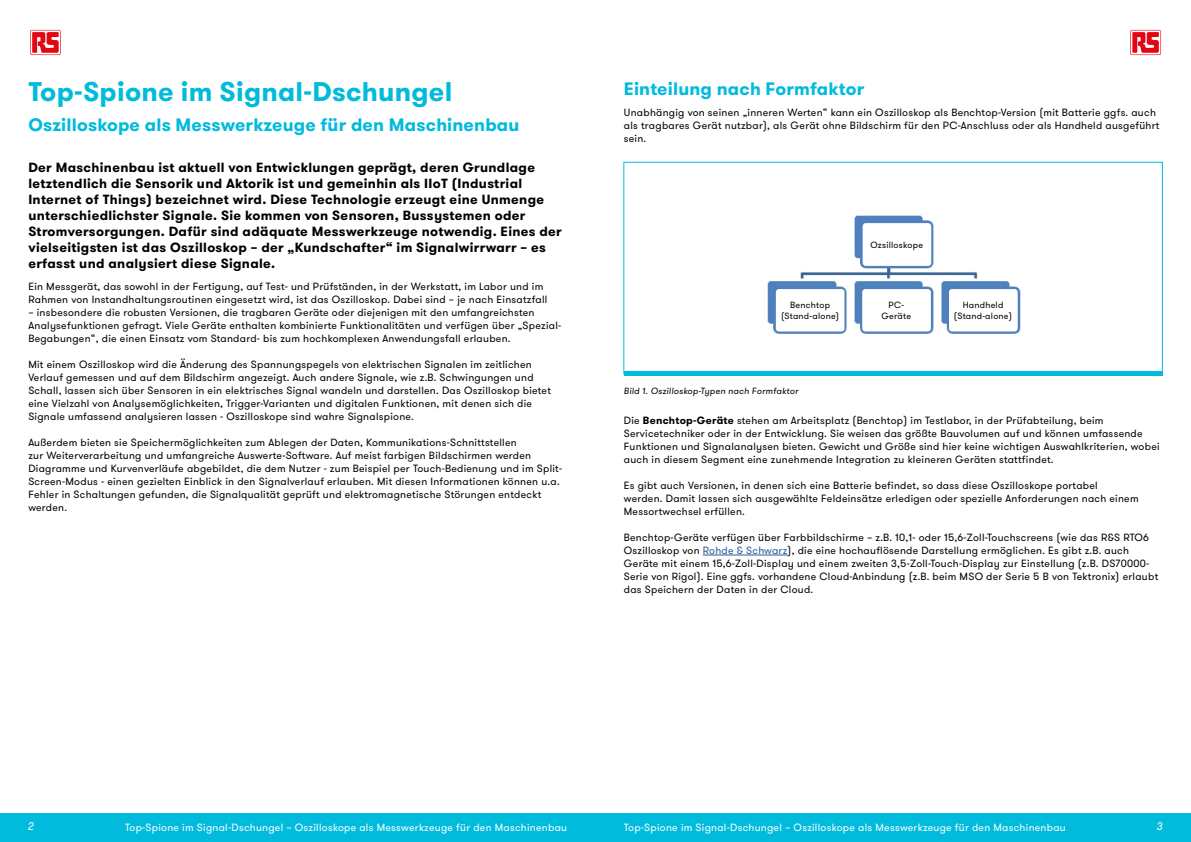
<style>
.page{position:relative;width:1191px;height:842px;background:#fff}
.page>*{position:absolute;margin:0;border:0;box-sizing:border-box;transform-origin:0 0}
.t1{font:700 27px "GT Walsheim Pro";letter-spacing:.01em;color:#00bbdc}
.t2{font:700 18px "GT Walsheim Pro";letter-spacing:.01em;color:#00bbdc}
.t3{font:700 13.3px/16px "GT Walsheim Pro";letter-spacing:.025em;color:#000}
.t4{font:italic 11px "GT Walsheim Pro";color:#fff}
.t5{font:10.5px/13px "GT Walsheim Pro";letter-spacing:.025em;color:#000}
.t6{font:10.5px "GT Walsheim Pro";letter-spacing:.025em;color:#fff}
.t7{font:9px/10.8px "GT Walsheim Pro";letter-spacing:.025em;color:#000;text-align:center}
.t8{font:italic 9px "GT Walsheim Pro";letter-spacing:.025em;color:#000}
.s1{font-weight:700}
.s2{color:#275b9b}
</style>
<div class="page">
<div style="left:0;top:814px;width:1191px;height:28px;background:#00bbdc"></div>
<svg style="left:1128px;top:28px;width:34px;height:29px"></svg>
<svg style="left:1130px;top:30px;width:31px;height:25px"></svg>
<svg style="left:1130px;top:30px;width:30px;height:24px"></svg>
<svg style="left:1132px;top:32px;width:26px;height:21px"></svg>
<svg style="left:28px;top:28px;width:34px;height:29px"></svg>
<svg style="left:30px;top:30px;width:31px;height:25px"></svg>
<div style="left:31px;top:30px;width:29px;height:24px;background:#fff"></div>
<svg style="left:32px;top:32px;width:27px;height:21px"></svg>
<img style="left:767px;top:215px;width:254px;height:119px">
<hr style="left:623px;top:371px;width:539px;height:4px;background:#00bbdc">
<hr style="left:703px;top:555px;width:84px;height:1px;background:#275b9b">
<div style="left:863px;top:224px;width:68px;height:42px;background:#fff;border-radius:3px"></div>
<div style="left:776px;top:289px;width:68px;height:42px;background:#fff;border-radius:3px"></div>
<div style="left:862px;top:289px;width:68px;height:42px;background:#fff;border-radius:3px"></div>
<div style="left:949px;top:289px;width:68px;height:42px;background:#fff;border-radius:3px"></div>
<h1 class="t1" style="left:28px;top:74px;width:425px">Top-Spione im Signal-Dschungel</h1>
<h2 class="t2" style="left:28px;top:113px;width:492px">Oszilloskope als Messwerkzeuge für den Maschinenbau</h2>
<p class="t3" style="left:28px;top:159px;width:535px">Der Maschinenbau ist aktuell von Entwicklungen geprägt, deren Grundlage letztendlich die Sensorik und Aktorik ist und gemeinhin als IIoT (Industrial Internet of Things) bezeichnet wird. Diese Technologie erzeugt eine Unmenge unterschiedlichster Signale. Sie kommen von Sensoren, Bussystemen oder Stromversorgungen. Dafür sind adäquate Messwerkzeuge notwendig. Eines der vielseitigsten ist das Oszilloskop – der „Kundschafter“ im Signalwirrwarr – es erfasst und analysiert diese Signale.</p>
<p class="t5" style="left:28px;top:280px;width:520px">Ein Messgerät, das sowohl in der Fertigung, auf Test- und Prüfständen, in der Werkstatt, im Labor und im<br>Rahmen von Instandhaltungsroutinen eingesetzt wird, ist das Oszilloskop. Dabei sind – je nach Einsatzfall</p>
<p class="t5" style="left:28px;top:306px;width:534px">– insbesondere die robusten Versionen, die tragbaren Geräte oder diejenigen mit den umfangreichsten<br>Analysefunktionen gefragt. Viele Geräte enthalten kombinierte Funktionalitäten und verfügen über „Spezial-<br>Begabungen“, die einen Einsatz vom Standard- bis zum hochkomplexen Anwendungsfall erlauben.</p>
<p class="t5" style="left:28px;top:358px;width:524px">Mit einem Oszilloskop wird die Änderung des Spannungspegels von elektrischen Signalen im zeitlichen Verlauf gemessen und auf dem Bildschirm angezeigt. Auch andere Signale, wie z.B. Schwingungen und Schall, lassen sich über Sensoren in ein elektrisches Signal wandeln und darstellen. Das Oszilloskop bietet eine Vielzahl von Analysemöglichkeiten, Trigger-Varianten und digitalen Funktionen, mit denen sich die Signale umfassend analysieren lassen - Oszilloskope sind wahre Signalspione.</p>
<p class="t5" style="left:28px;top:436px;width:535px">Außerdem bieten sie Speichermöglichkeiten zum Ablegen der Daten, Kommunikations-Schnittstellen<br>zur Weiterverarbeitung und umfangreiche Auswerte-Software. Auf meist farbigen Bildschirmen werden Diagramme und Kurvenverläufe abgebildet, die dem Nutzer - zum Beispiel per Touch-Bedienung und im Split-Screen-Modus - einen gezielten Einblick in den Signalverlauf erlauben. Mit diesen Informationen können u.a.<br>Fehler in Schaltungen gefunden, die Signalqualität geprüft und elektromagnetische Störungen entdeckt werden.</p>
<h2 class="t2" style="left:624px;top:76px;width:242px">Einteilung nach Formfaktor</h2>
<p class="t5" style="left:624px;top:106px;width:537px">Unabhängig von seinen „inneren Werten“ kann ein Oszilloskop als Benchtop-Version (mit Batterie ggfs. auch als tragbares Gerät nutzbar), als Gerät ohne Bildschirm für den PC-Anschluss oder als Handheld ausgeführt sein.</p>
<p class="t7" style="left:870px;top:240px;width:54px">Ozsilloskope</p>
<p class="t7" style="left:781px;top:300px;width:60px">Benchtop (Stand-alone)</p>
<p class="t7" style="left:881px;top:300px;width:31px">PC-<br>Geräte</p>
<p class="t7" style="left:954px;top:300px;width:60px">Handheld (Stand-alone)</p>
<p class="t8" style="left:624px;top:385px;width:176px">Bild 1. Oszilloskop-Typen nach Formfaktor</p>
<p class="t5" style="left:624px;top:414px;width:537px">Die <span class="s1">Benchtop-Geräte</span> stehen am Arbeitsplatz (Benchtop) im Testlabor, in der Prüfabteilung, beim Servicetechniker oder in der Entwicklung. Sie weisen das größte Bauvolumen auf und können umfassende Funktionen und Signalanalysen bieten. Gewicht und Größe sind hier keine wichtigen Auswahlkriterien, wobei auch in diesem Segment eine zunehmende Integration zu kleineren Geräten stattfindet.</p>
<p class="t5" style="left:624px;top:479px;width:516px">Es gibt auch Versionen, in denen sich eine Batterie befindet, so dass diese Oszilloskope portabel werden. Damit lassen sich ausgewählte Feldeinsätze erledigen oder spezielle Anforderungen nach einem<br>Messortwechsel erfüllen.</p>
<p class="t5" style="left:624px;top:531px;width:536px">Benchtop-Geräte verfügen über Farbbildschirme – z.B. 10,1- oder 15,6-Zoll-Touchscreens (wie das R&amp;S RTO6<br>Oszilloskop von <span class="s2">Rohde &amp; Schwarz</span>), die eine hochauflösende Darstellung ermöglichen. Es gibt z.B. auch Geräte mit einem 15,6-Zoll-Display und einem zweiten 3,5-Zoll-Touch-Display zur Einstellung (z.B. DS70000- Serie von Rigol). Eine ggfs. vorhandene Cloud-Anbindung (z.B. beim MSO der Serie 5 B von Tektronix) erlaubt das Speichern der Daten in der Cloud.</p>
<p class="t4" style="left:28px;top:819px;width:7px">2</p>
<p class="t6" style="left:125px;top:820px;width:443px">Top-Spione im Signal-Dschungel – Oszilloskope als Messwerkzeuge für den Maschinenbau</p>
<p class="t6" style="left:624px;top:820px;width:443px">Top-Spione im Signal-Dschungel – Oszilloskope als Messwerkzeuge für den Maschinenbau</p>
<p class="t4" style="left:1156px;top:819px;width:8px">3</p>
</div>
